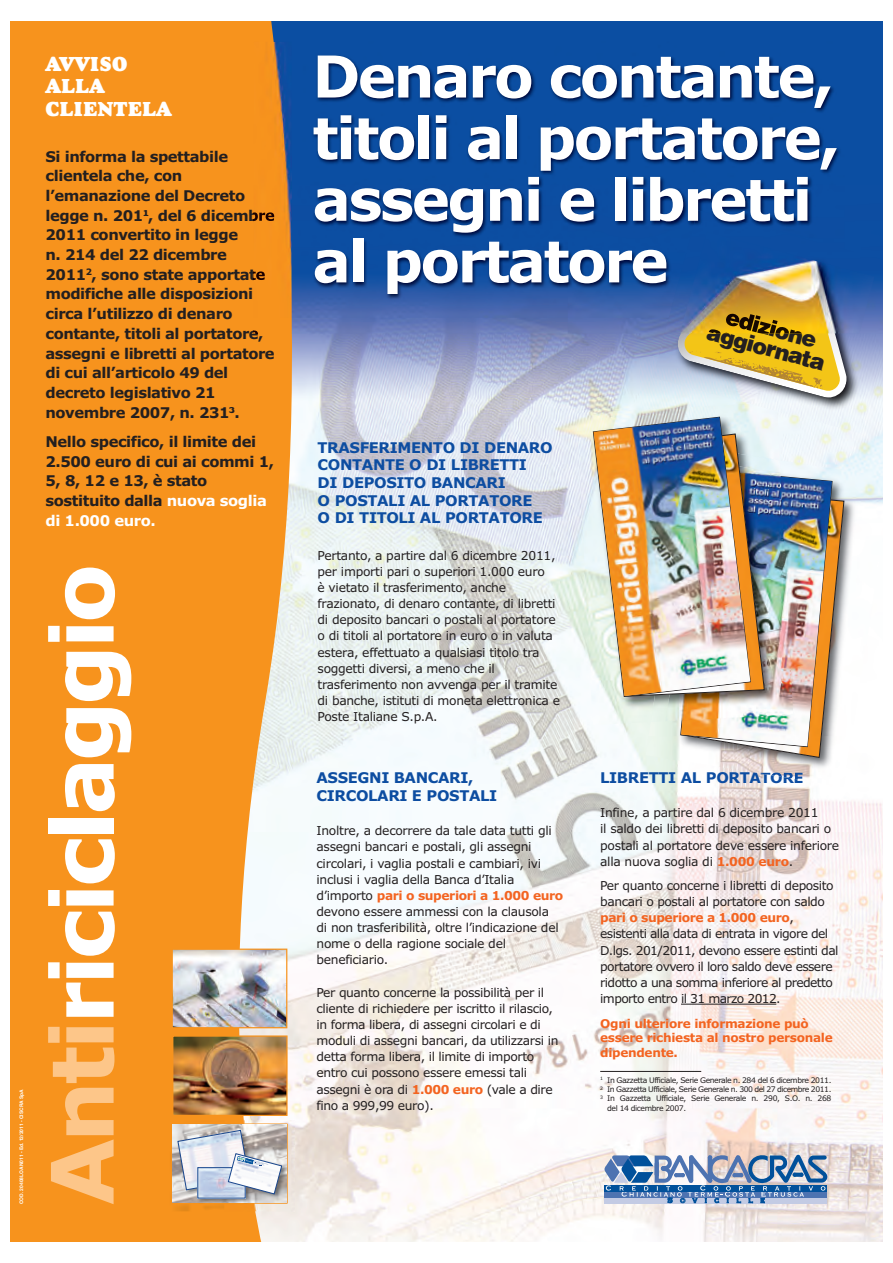
<style>
.page{position:relative;width:893px;height:1263px;background:#fff}
.page>*{position:absolute;margin:0;border:0;box-sizing:border-box;transform-origin:0 0}
.t1{font:700 86.1px "Verdana";letter-spacing:-.045em;color:#fff}
.t2{font:700 57.75px/61.7px "Verdana";letter-spacing:-.045em;color:#fff}
.t3{font:900 22.2px/20px "Helvetica";color:#231f20;text-align:center}
.t4{font:20.55px/22.2px "Goudy Heavyface";color:#fff}
.t5{font:700 14.7px/19.6px "Verdana";letter-spacing:-.03em;color:#231f20}
.t6{font:700 14.7px/17.7px "Verdana";letter-spacing:-.025em;color:#0d4da1}
.t7{font:12.3px/16.2px "Verdana";letter-spacing:-.025em;color:#231f20}
.t8{font:12.3px/16.2px "Verdana";letter-spacing:-.05em;color:#231f20}
.t9{font:700 12.15px/14.7px "Verdana";letter-spacing:-.025em;color:#f36421}
.t10{font:7.65px "Verdana";letter-spacing:-.055em;color:#231f20}
.t11{font:700 4.95px "Helvetica";color:#fff}
.s1{color:#fff}
.s2{color:#fdc689}
.s3{font-weight:700;color:#f36421}
</style>
<div class="page">
<img style="left:292px;top:21px;width:590px;height:1221px">
<div style="left:11px;top:21px;width:281px;height:1221px;background:#f7931d"></div>
<hr style="left:681px;top:1004px;width:95px;height:1px;background:#231f20">
<img style="left:653px;top:334px;width:229px;height:99px">
<svg style="left:676px;top:334px;width:171px;height:65px;background:#d6c16f"></svg>
<hr style="left:600px;top:1071px;width:101px;height:1px;background:#231f20">
<img style="left:254px;top:42px;width:628px;height:292px">
<img style="left:254px;top:212px;width:20px;height:9px">
<img style="left:664px;top:210px;width:218px;height:124px">
<img style="left:680px;top:232px;width:194px;height:102px">
<img style="left:725px;top:313px;width:77px;height:21px">
<img style="left:708px;top:329px;width:22px;height:5px">
<img style="left:174px;top:951px;width:111px;height:75px">
<div style="left:172px;top:949px;width:115px;height:79px;border:1px solid #f7931d"></div>
<img style="left:174px;top:1037px;width:111px;height:77px">
<div style="left:172px;top:1035px;width:115px;height:81px;border:1px solid #f7931d"></div>
<img style="left:170px;top:1120px;width:124px;height:91px">
<img style="left:172px;top:1124px;width:115px;height:80px">
<img style="left:200px;top:1194px;width:43px;height:2px">
<svg style="left:178px;top:1130px;width:104px;height:64px"></svg>
<img style="left:645px;top:460px;width:237px;height:327px">
<img style="left:754px;top:772px;width:48px;height:8px">
<img style="left:576px;top:404px;width:203px;height:321px">
<img style="left:750px;top:403px;width:27px;height:8px">
<img style="left:593px;top:417px;width:251px;height:341px">
<img style="left:593px;top:417px;width:157px;height:279px">
<svg style="left:604px;top:1154px;width:223px;height:49px;background:#7e9bc0"></svg>
<p class="t11" style="left:18px;top:1204px;width:117px;rotate:-90deg">COD. 20408LOAN011 - Ed. 12/2011 - CISCRA SpA</p>
<h3 class="t4" style="left:46px;top:55px;width:128px">AVVISO<br>ALLA<br>CLIENTELA</h3>
<p class="t5" style="left:46px;top:148px;width:231px">Si informa la spettabile clientela che, con l’emanazione del Decreto legge n. 201<sup>1</sup>, del 6 dicembre<br>2011 convertito in legge<br>n. 214 del 22 dicembre<br>2011<sup>2</sup>, sono state apportate modifiche alle disposizioni circa l’utilizzo di denaro contante, titoli al portatore, assegni e libretti al portatore di cui all’articolo 49 del decreto legislativo 21 novembre 2007, n. 231<sup>3</sup>.</p>
<p class="t5" style="left:46px;top:433px;width:230px">Nello specifico, il limite dei<br>2.500 euro di cui ai commi 1,<br>5, 8, 12 e 13, è stato sostituito dalla <span class="s1">nuova soglia di 1.000 euro.</span></p>
<h1 class="t1" style="left:48px;top:1205px;width:643px;rotate:-90deg"><span class="s2">Anti</span>riciclaggio</h1>
<h2 class="t2" style="left:312px;top:51px;width:529px">Denaro contante, titoli al portatore, assegni e libretti al portatore</h2>
<p class="t6" style="left:317px;top:440px;width:236px">TRASFERIMENTO DI DENARO<br>CONTANTE O DI LIBRETTI<br>DI DEPOSITO BANCARI<br>O POSTALI AL PORTATORE<br>O DI TITOLI AL PORTATORE</p>
<p class="t7" style="left:317px;top:548px;width:244px">Pertanto, a partire dal 6 dicembre 2011, per importi pari o superiori 1.000 euro<br>è vietato il trasferimento, anche frazionato, di denaro contante, di libretti di deposito bancari o postali al portatore o di titoli al portatore in euro o in valuta estera, effettuato a qualsiasi titolo tra soggetti diversi, a meno che il trasferimento non avvenga per il tramite di banche, istituti di moneta elettronica e Poste Italiane S.p.A.</p>
<p class="t6" style="left:316px;top:770px;width:182px">ASSEGNI BANCARI,<br>CIRCOLARI E POSTALI</p>
<p class="t7" style="left:316px;top:824px;width:248px">Inoltre, a decorrere da tale data tutti gli assegni bancari e postali, gli assegni circolari, i vaglia postali e cambiari, ivi inclusi i vaglia della Banca d’Italia d’importo <span class="s3">pari o superiori a 1.000 euro </span>devono essere ammessi con la clausola<br>di non trasferibilità, oltre l’indicazione del nome o della ragione sociale del beneficiario.</p>
<p class="t7" style="left:316px;top:985px;width:243px">Per quanto concerne la possibilità per il cliente di richiedere per iscritto il rilascio, in forma libera, di assegni circolari e di moduli di assegni bancari, da utilizzarsi in detta forma libera, il limite di importo entro cui possono essere emessi tali assegni è ora di <span class="s3">1.000 euro</span> (vale a dire fino a 999,99 euro).</p>
<h3 class="t3" style="left:714px;top:305px;width:123px;rotate:15deg">edizione aggiornata</h3>
<p class="t6" style="left:600px;top:770px;width:205px">LIBRETTI AL PORTATORE</p>
<p class="t7" style="left:600px;top:806px;width:240px">Infine, a partire dal 6 dicembre 2011<br>il saldo dei libretti di deposito bancari o postali al portatore deve essere inferiore alla nuova soglia di <span class="s3">1.000 euro</span>.</p>
<p class="t8" style="left:600px;top:878px;width:240px">Per quanto concerne i libretti di deposito bancari o postali al portatore con saldo <span class="s3">pari o superiore a 1.000 euro</span>, esistenti alla data di entrata in vigore del D.lgs. 201/2011, devono essere estinti dal portatore ovvero il loro saldo deve essere ridotto a una somma inferiore al predetto importo entro il 31 marzo 2012.</p>
<p class="t9" style="left:600px;top:1017px;width:234px">Ogni ulteriore informazione può essere richiesta al nostro personale dipendente.</p>
<p class="t10" style="left:600px;top:1077px;width:233px"><sup>1</sup> In Gazzetta Ufficiale, Serie Generale n. 284 del 6 dicembre 2011.</p>
<p class="t10" style="left:600px;top:1086px;width:233px"><sup>2</sup> In Gazzetta Ufficiale, Serie Generale n. 300 del 27 dicembre 2011.</p>
<p class="t10" style="left:600px;top:1096px;width:233px"><sup>3</sup> In Gazzetta Ufficiale, Serie Generale n. 290, S.O. n. 268</p>
<p class="t10" style="left:607px;top:1105px;width:80px">del 14 dicembre 2007.</p>
</div>
